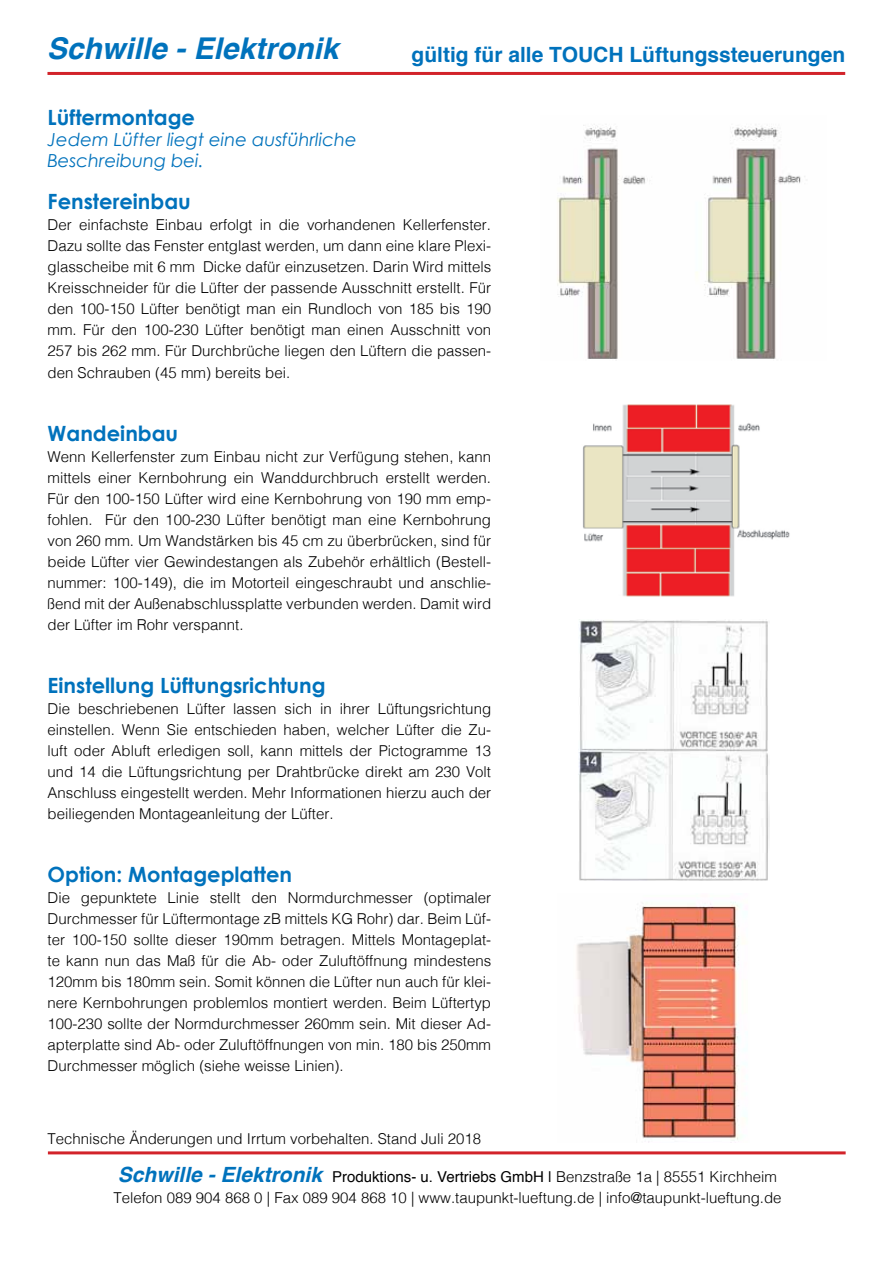
<style>
.page{position:relative;width:893px;height:1263px;background:#fff}
.page>*{position:absolute;margin:0;border:0;box-sizing:border-box;transform-origin:0 0}
.t1{font:italic 700 30px "Helvetica";color:#0072bc}
.t2{font:700 21px "Century Gothic";color:#0072bc}
.t3{font:700 21px "Helvetica";color:#0072bc}
.t4{font:italic 18px/21px "Century Gothic";color:#0072bc}
.t5{font:300 15px/21px "Helvetica";color:#000;text-align:justify}
.s1{font-weight:700;font-style:italic;font-size:21px;color:#0072bc}
.s2{font-weight:400}
</style>
<div class="page">
<hr style="left:47px;top:72px;width:798px;height:3px;background:#d2232a">
<hr style="left:48px;top:1151px;width:798px;height:3px;background:#d2232a">
<img style="left:583px;top:404px;width:207px;height:193px">
<img style="left:557px;top:124px;width:248px;height:235px">
<img style="left:578px;top:620px;width:191px;height:260px">
<img style="left:576px;top:902px;width:163px;height:241px">
<h1 class="t1" style="left:47px;top:23px;width:293px">Schwille - Elektronik</h1>
<h2 class="t3" style="left:412px;top:37px;width:435px">gültig für alle TOUCH Lüftungssteuerungen</h2>
<h2 class="t2" style="left:48px;top:105px;width:149px">Lüftermontage</h2>
<p class="t4" style="left:48px;top:129px;width:311px">Jedem Lüfter liegt eine ausführliche<br>Beschreibung bei.</p>
<h2 class="t2" style="left:48px;top:189px;width:145px">Fenstereinbau</h2>
<p class="t5" style="left:48px;top:214px;width:445px">Der einfachste Einbau erfolgt in die vorhandenen Kellerfenster.<br>Dazu sollte das Fenster entglast werden, um dann eine klare Plexi&shy;glasscheibe mit 6 mm Dicke dafür einzusetzen. Darin Wird mittels Kreisschneider für die Lüfter der passende Ausschnitt erstellt. Für den 100-150 Lüfter benötigt man ein Rundloch von 185 bis 190 mm. Für den 100-230 Lüfter benötigt man einen Ausschnitt von 257 bis 262 mm. Für Durchbrüche liegen den Lüftern die passen&shy;den Schrauben (45 mm) bereits bei.</p>
<h2 class="t2" style="left:48px;top:420px;width:132px">Wandeinbau</h2>
<p class="t5" style="left:48px;top:445px;width:445px">Wenn Kellerfenster zum Einbau nicht zur Verfügung stehen, kann mittels einer Kernbohrung ein Wanddurchbruch erstellt werden.<br>Für den 100-150 Lüfter wird eine Kernbohrung von 190 mm emp&shy;fohlen. Für den 100-230 Lüfter benötigt man eine Kernbohrung von 260 mm. Um Wandstärken bis 45 cm zu überbrücken, sind für beide Lüfter vier Gewindestangen als Zubehör erhältlich (Bestell&shy;nummer: 100-149), die im Motorteil eingeschraubt und anschlie&shy;ßend mit der Außenabschlussplatte verbunden werden. Damit wird der Lüfter im Rohr verspannt.</p>
<h2 class="t2" style="left:48px;top:672px;width:280px">Einstellung Lüftungsrichtung</h2>
<p class="t5" style="left:48px;top:697px;width:445px">Die beschriebenen Lüfter lassen sich in ihrer Lüftungsrichtung einstellen. Wenn Sie entschieden haben, welcher Lüfter die Zu&shy;luft oder Abluft erledigen soll, kann mittels der Pictogramme 13 und 14 die Lüftungsrichtung per Drahtbrücke direkt am 230 Volt Anschluss eingestellt werden. Mehr Informationen hierzu auch der beiliegenden Montageanleitung der Lüfter.</p>
<h2 class="t2" style="left:48px;top:861px;width:246px">Option: Montageplatten</h2>
<p class="t5" style="left:48px;top:886px;width:445px">Die gepunktete Linie stellt den Normdurchmesser (optimaler Durchmesser für Lüftermontage zB mittels KG Rohr) dar. Beim Lüf&shy;ter 100-150 sollte dieser 190mm betragen. Mittels Montageplat&shy;te kann nun das Maß für die Ab- oder Zuluftöffnung mindestens 120mm bis 180mm sein. Somit können die Lüfter nun auch für klei&shy;nere Kernbohrungen problemlos montiert werden. Beim Lüftertyp 100-230 sollte der Normdurchmesser 260mm sein. Mit dieser Ad&shy;apterplatte sind Ab- oder Zuluftöffnungen von min. 180 bis 250mm Durchmesser möglich (siehe weisse Linien).</p>
<p class="t5" style="left:48px;top:1127px;width:435px">Technische Änderungen und Irrtum vorbehalten. Stand Juli 2018</p>
<p class="t5" style="left:113px;top:1165px;width:670px;text-align:center"><span class="s1">Schwille - Elektronik</span> <span class="s2">Produktions- u. Vertriebs GmbH |</span> Benzstraße 1a | 85551 Kirchheim<br>Telefon 089 904 868 0 | Fax 089 904 868 10 | www.taupunkt-lueftung.de | info@taupunkt-lueftung.de</p>
</div>
